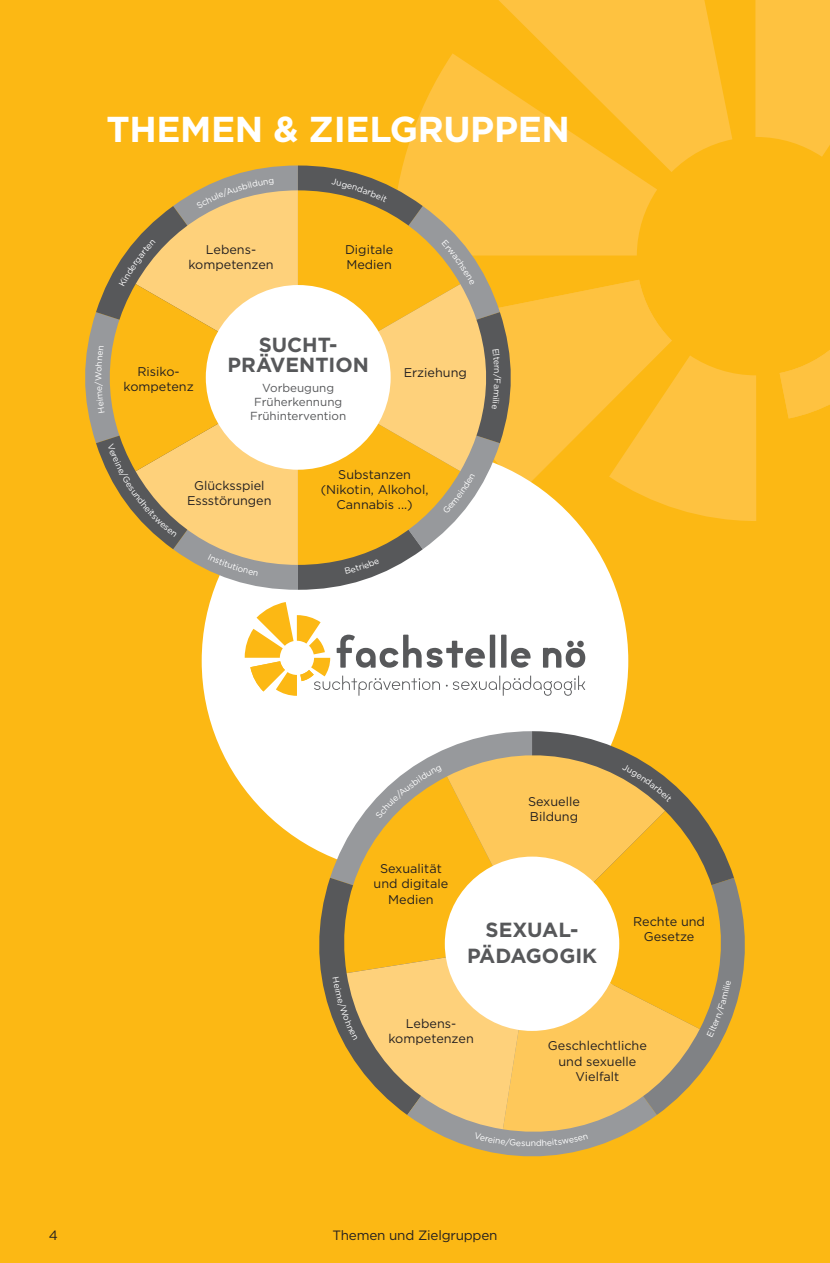
<style>
.page{position:relative;width:830px;height:1263px;background:#fff}
.page>*{position:absolute;margin:0;border:0;box-sizing:border-box;transform-origin:0 0}
.t1{font:700 36px "Gotham";letter-spacing:-.01em;color:#fff}
.t2{font:700 20.4px/20.4px "Gotham";color:#57585a;text-align:center}
.t3{font:13.5px "Gotham";letter-spacing:-.015em;color:#231f20}
.t4{font:12.6px/15.1px "Gotham";color:#231f20;text-align:center}
.t5{font:11.7px/14px "Gotham";color:#57585a;text-align:center}
.t6{font:8.7px "Gotham";color:#fff}
</style>
<div class="page">
<div style="left:0;top:0;width:829px;height:1263px;background:#fcb814"></div>
<svg style="left:779px;top:350px;width:50px;height:68px"></svg>
<svg style="left:634px;top:355px;width:121px;height:166px"></svg>
<svg style="left:755px;top:0;width:74px;height:157px;background:#fdc13b"></svg>
<svg style="left:510px;top:280px;width:161px;height:211px;fill:#fec240"></svg>
<svg style="left:403px;top:53px;width:254px;height:202px;fill:#fec240"></svg>
<svg style="left:474px;top:0;width:258px;height:172px;fill:#fec240"></svg>
<div style="left:201px;top:448px;width:427px;height:426px;background:#fff;border-radius:50%"></div>
<svg style="left:244px;top:602px;width:341px;height:94px"></svg>
<svg style="left:330px;top:731px;width:201px;height:147px"></svg>
<svg style="left:319px;top:878px;width:13px;height:139px;fill:#57585a"></svg>
<svg style="left:468px;top:1146px;width:128px;height:10px"></svg>
<svg style="left:699px;top:888px;width:45px;height:187px"></svg>
<svg style="left:531px;top:731px;width:86px;height:8px"></svg>
<svg style="left:446px;top:739px;width:201px;height:25px;background:#9a8d6f"></svg>
<svg style="left:699px;top:811px;width:38px;height:218px"></svg>
<svg style="left:85px;top:165px;width:425px;height:425px"></svg>
<svg style="left:706px;top:980px;width:24px;height:57px"></svg>
<svg style="left:332px;top:764px;width:367px;height:382px"></svg>
<p class="t1" style="left:106px;top:116px;width:465px">THEMEN &amp; ZIELGRUPPEN</p>
<p class="t4" style="left:188px;top:243px;width:87px">Lebens&shy;kompetenzen</p>
<p class="t4" style="left:345px;top:243px;width:50px;text-align:left">Digitale<br>Medien</p>
<p class="t2" style="left:227px;top:336px;width:143px">SUCHT-<br>PRÄVENTION</p>
<p class="t5" style="left:250px;top:382px;width:98px">Vorbeugung<br>Früherkennung<br>Frühintervention</p>
<p class="t4" style="left:123px;top:365px;width:72px">Risiko&shy;kompetenz</p>
<p class="t4" style="left:403px;top:366px;width:65px">Erziehung</p>
<p class="t6" style="left:94px;top:381px;width:11px;rotate:-90deg">W</p>
<p class="t6" style="left:501px;top:374px;width:6px;rotate:90deg">/</p>
<p class="t4" style="left:187px;top:479px;width:86px">Glücksspiel<br>Essstörungen</p>
<p class="t4" style="left:320px;top:468px;width:109px">Substanzen (Nikotin, Alkohol,<br>Cannabis ...)</p>
<p class="t4" style="left:373px;top:862px;width:76px">Sexualität und digitale<br>Medien</p>
<p class="t4" style="left:527px;top:795px;width:53px;text-align:left">Sexuelle<br>Bildung</p>
<p class="t2" style="left:467px;top:918px;width:132px;line-height:26.2px">SEXUAL-<br>PÄDAGOGIK</p>
<p class="t4" style="left:633px;top:914px;width:73px">Rechte und<br>Gesetze</p>
<p class="t4" style="left:388px;top:1017px;width:87px">Lebens&shy;kompetenzen</p>
<p class="t4" style="left:547px;top:1039px;width:100px">Geschlechtliche und sexuelle<br>Vielfalt</p>
<p class="t3" style="left:49px;top:1230px;width:11px">4</p>
<p class="t3" style="left:332px;top:1230px;width:166px">Themen und Zielgruppen</p>
</div>
